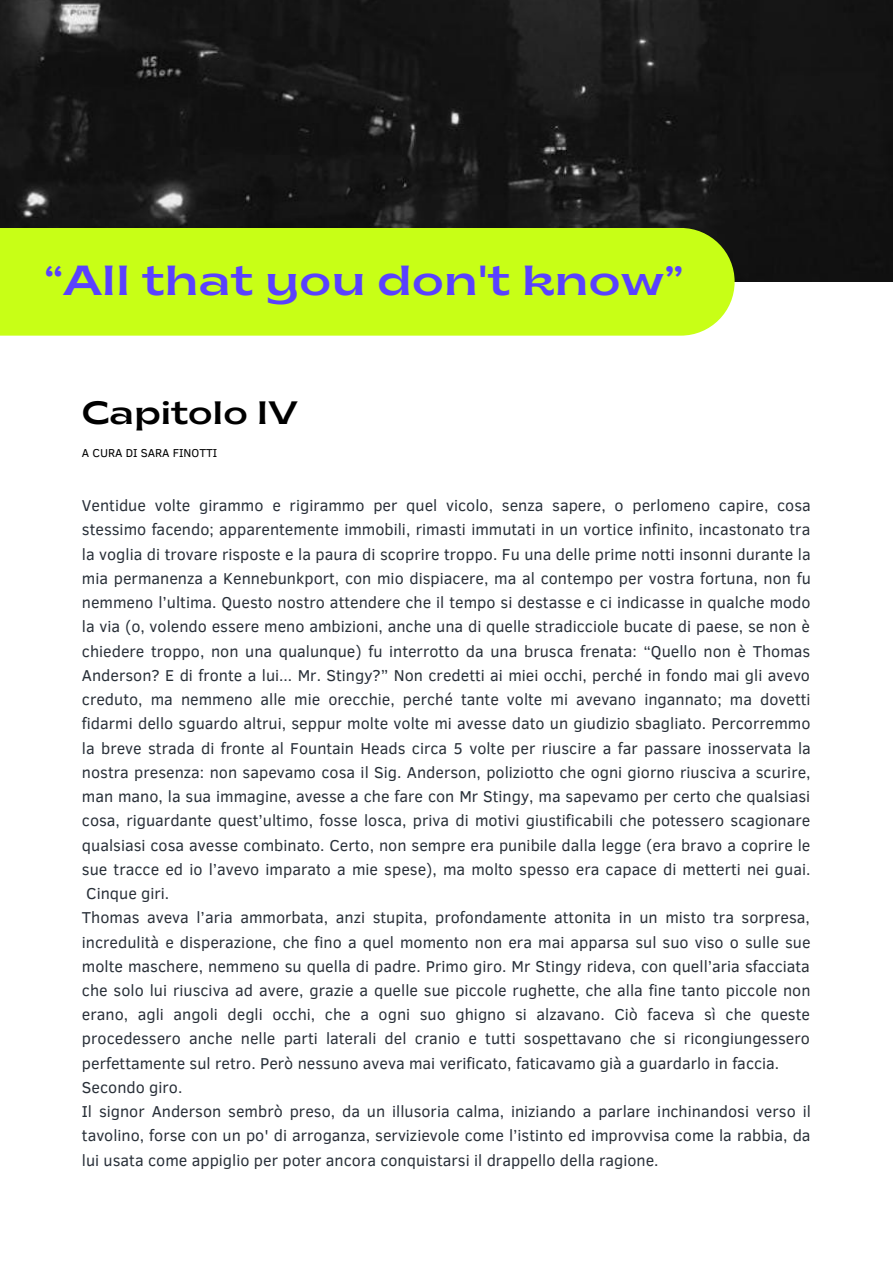
<style>
.page{position:relative;width:893px;height:1264px;background:#fff}
.page>*{position:absolute;margin:0;border:0;box-sizing:border-box;transform-origin:0 0}
.t1{font:semi-expanded 42px "Brice";color:#5941ff}
.t2{font:semi-expanded 32.25px "Brice";color:#000}
.t3{font:16.2px/24.3px "Clear Sans";color:#293039}
.t4{font:11.7px "Clear Sans";color:#000}
</style>
<div class="page">
<img style="left:0;top:0;width:892px;height:282px">
<div style="left:0;top:228px;width:734px;height:107px;background:#c8ff16"></div>
<h1 class="t1" style="left:44px;top:264px;width:641px">“All that you don't know”</h1>
<h2 class="t2" style="left:82px;top:399px;width:217px">Capitolo IV</h2>
<p class="t4" style="left:82px;top:444px;width:137px">A CURA DI SARA FINOTTI</p>
<p class="t3" style="left:82px;top:492px;width:730px">Ventidue volte girammo e rigirammo per quel vicolo, senza sapere, o perlomeno capire, cosa stessimo facendo; apparentemente immobili, rimasti immutati in un vortice infinito, incastonato tra la voglia di trovare risposte e la paura di scoprire troppo. Fu una delle prime notti insonni durante la mia permanenza a Kennebunkport, con mio dispiacere, ma al contempo per vostra fortuna, non fu nemmeno l’ultima. Questo nostro attendere che il tempo si destasse e ci indicasse in qualche modo la via (o, volendo essere meno ambizioni, anche una di quelle stradicciole bucate di paese, se non è chiedere troppo, non una qualunque) fu interrotto da una brusca frenata: “Quello non è Thomas Anderson? E di fronte a lui... Mr. Stingy?” Non credetti ai miei occhi, perché in fondo mai gli avevo creduto, ma nemmeno alle mie orecchie, perché tante volte mi avevano ingannato; ma dovetti fidarmi dello sguardo altrui, seppur molte volte mi avesse dato un giudizio sbagliato. Percorremmo la breve strada di fronte al Fountain Heads circa 5 volte per riuscire a far passare inosservata la nostra presenza: non sapevamo cosa il Sig. Anderson, poliziotto che ogni giorno riusciva a scurire, man mano, la sua immagine, avesse a che fare con Mr Stingy, ma sapevamo per certo che qualsiasi cosa, riguardante quest’ultimo, fosse losca, priva di motivi giustificabili che potessero scagionare qualsiasi cosa avesse combinato. Certo, non sempre era punibile dalla legge (era bravo a coprire le sue tracce ed io l’avevo imparato a mie spese), ma molto spesso era capace di metterti nei guai.<br>Cinque giri.<br>Thomas aveva l’aria ammorbata, anzi stupita, profondamente attonita in un misto tra sorpresa, incredulità e disperazione, che fino a quel momento non era mai apparsa sul suo viso o sulle sue molte maschere, nemmeno su quella di padre. Primo giro. Mr Stingy rideva, con quell’aria sfacciata che solo lui riusciva ad avere, grazie a quelle sue piccole rughette, che alla fine tanto piccole non erano, agli angoli degli occhi, che a ogni suo ghigno si alzavano. Ciò faceva sì che queste procedessero anche nelle parti laterali del cranio e tutti sospettavano che si ricongiungessero perfettamente sul retro. Però nessuno aveva mai verificato, faticavamo già a guardarlo in faccia.<br>Secondo giro.<br>Il signor Anderson sembrò preso, da un illusoria calma, iniziando a parlare inchinandosi verso il tavolino, forse con un po' di arroganza, servizievole come l’istinto ed improvvisa come la rabbia, da lui usata come appiglio per poter ancora conquistarsi il drappello della ragione.</p>
</div>
